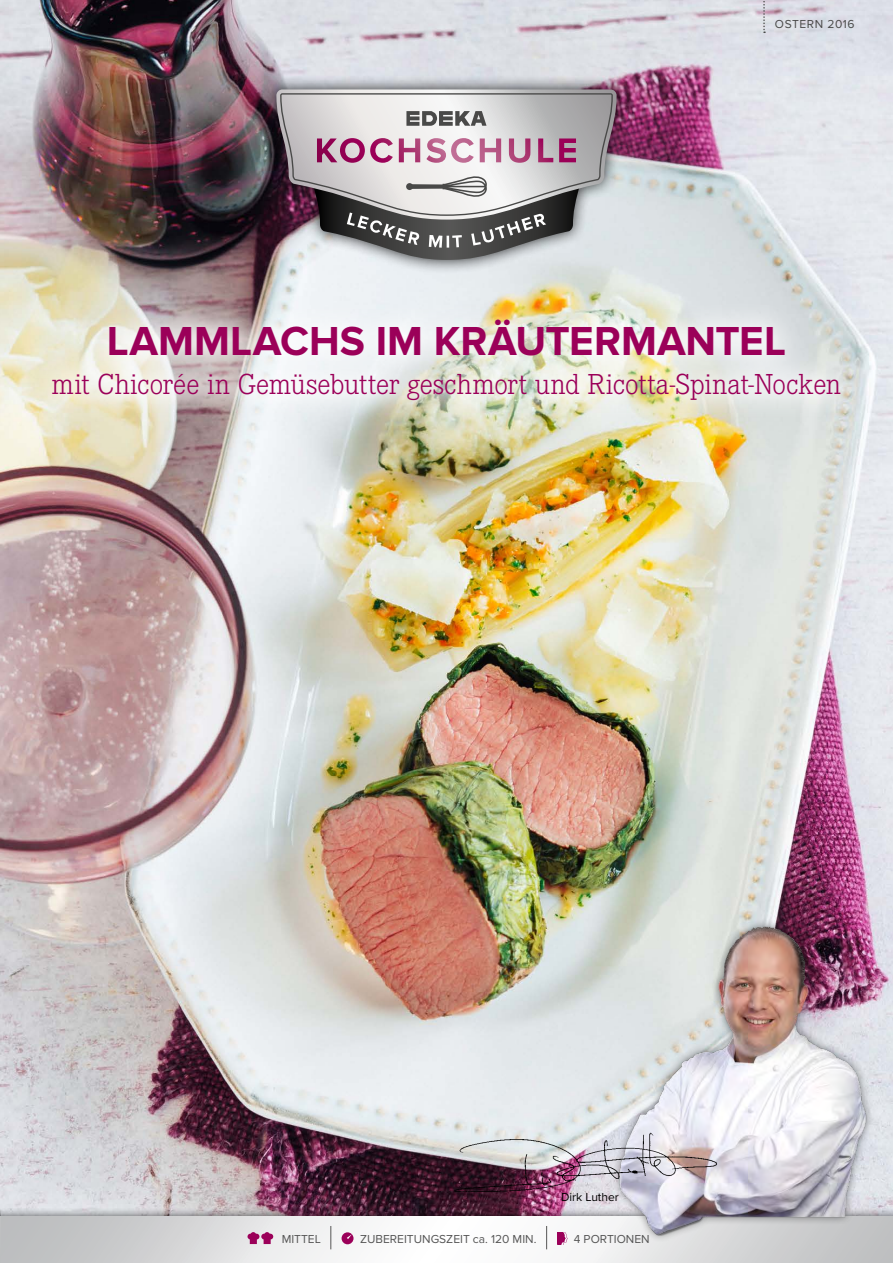
<style>
.page{position:relative;width:893px;height:1263px;background:#fff}
.page>*{position:absolute;margin:0;border:0;box-sizing:border-box;transform-origin:0 0}
.t1{font:700 42px "Proxima Nova";color:#9b0059}
.t2{font:300 30px "Corporate E";letter-spacing:-.01em;color:#9b0059}
.t3{font:12px "Proxima Nova";color:#565656}
.t4{font:12px "Proxima Nova";letter-spacing:.045em;color:#494948}
.t5{font:12px "Proxima Nova";color:#000}
</style>
<div class="page">
<img style="left:0;top:0;width:893px;height:1208px">
<div style="left:26px;top:293px;width:841px;height:134px;background:#fff;opacity:.85"></div>
<div style="left:0;top:1208px;width:893px;height:55px;background:#000;opacity:.7"></div>
<svg style="left:1px;top:1217px;width:892px;height:46px"></svg>
<svg style="left:763px;top:0;width:2px;height:33px"></svg>
<div style="left:612px;top:918px;width:263px;height:325px;background:#000;opacity:.5"></div>
<img style="left:610px;top:906px;width:270px;height:330px">
<img style="left:451px;top:1128px;width:270px;height:69px">
<hr style="left:0;top:1208px;width:1px;height:55px;background:#000;opacity:.7">
<hr style="left:0;top:1217px;width:1px;height:46px;background:#bdbfc0">
<div style="left:263px;top:76px;width:367px;height:198px;background:#000;opacity:.8"></div>
<svg style="left:276px;top:89px;width:341px;height:171px;background:#aea7ab"></svg>
<svg style="left:330px;top:1226px;width:1px;height:23px"></svg>
<div style="left:342px;top:1232px;width:11px;height:12px;background:#9b0059;border-radius:50%"></div>
<svg style="left:347px;top:1234px;width:5px;height:5px"></svg>
<svg style="left:546px;top:1226px;width:1px;height:23px"></svg>
<svg style="left:557px;top:1232px;width:11px;height:12px"></svg>
<svg style="left:247px;top:1232px;width:26px;height:12px"></svg>
<p class="t4" style="left:775px;top:17px;width:81px">OSTERN 2016</p>
<h1 class="t1" style="left:107px;top:317px;width:681px">LAMMLACHS IM KRÄUTERMANTEL</h1>
<p class="t2" style="left:52px;top:368px;width:791px">mit Chicorée in Gemüsebutter geschmort und Ricotta-Spinat-Nocken</p>
<p class="t5" style="left:561px;top:1190px;width:59px">Dirk Luther</p>
<p class="t3" style="left:282px;top:1232px;width:41px">MITTEL</p>
<p class="t3" style="left:360px;top:1232px;width:178px">ZUBEREITUNGSZEIT ca. 120 MIN.</p>
<p class="t3" style="left:574px;top:1232px;width:77px">4 PORTIONEN</p>
</div>
